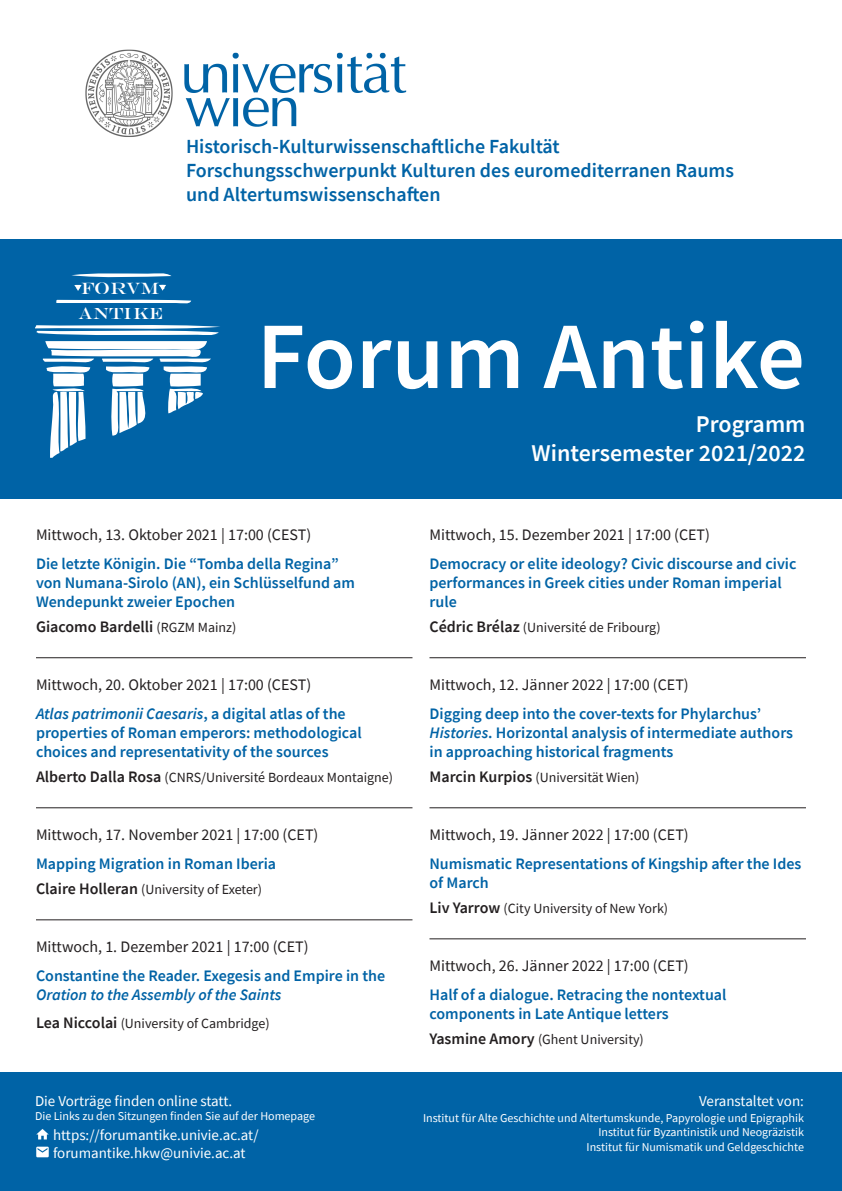
<style>
.page{position:relative;width:842px;height:1191px;background:#fff}
.page>*{position:absolute;margin:0;border:0;box-sizing:border-box;transform-origin:0 0}
.t1{font:600 95.1px "Source Sans Pro";color:#fff}
.t2{font:600 24px/28.8px "Source Sans Pro";color:#fff;text-align:right}
.t3{font:600 20px/24px "Source Sans Pro";color:#0063a6}
.t4{font:16.6px/25.8px "Engravers";color:#fff}
.Titel{font:600 16px/19px "Source Sans Pro";color:#0063a6}
.Datum{font:16px "Source Sans Pro";color:#231f20}
.Vortragende_r{font:600 16px "Source Sans Pro";color:#231f20}
.t5{font:15px "Source Sans Pro";color:#fff}
.Vortragende_r-2{font:14px "Source Sans Pro";color:#231f20}
.t6{font:12px "Source Sans Pro";color:#fff}
.s1{font-weight:400;font-size:14px}
.s2{font-style:italic}
.s3{font-weight:600;font-size:16px}
</style>
<div class="page">
<div style="left:0;top:239px;width:842px;height:259px;background:#0063a6"></div>
<svg style="left:56px;top:299px;width:135px;height:5px"></svg>
<svg style="left:71px;top:273px;width:100px;height:5px"></svg>
<svg style="left:35px;top:325px;width:185px;height:133px"></svg>
<svg style="left:159px;top:285px;width:7px;height:5px"></svg>
<svg style="left:74px;top:285px;width:8px;height:6px"></svg>
<img style="left:85px;top:49px;width:322px;height:88px">
<div style="left:0;top:1072px;width:842px;height:119px;background:#0063a6"></div>
<img style="left:36px;top:1129px;width:13px;height:11px">
<img style="left:36px;top:1146px;width:13px;height:12px">
<hr style="left:36px;top:657px;width:376px;height:1px;background:#231f20">
<hr style="left:36px;top:807px;width:376px;height:1px;background:#231f20">
<hr style="left:36px;top:919px;width:376px;height:1px;background:#231f20">
<hr style="left:429px;top:657px;width:377px;height:1px;background:#231f20">
<hr style="left:429px;top:807px;width:377px;height:1px;background:#231f20">
<hr style="left:429px;top:938px;width:377px;height:1px;background:#231f20">
<p class="t3" style="left:186px;top:134px;width:375px">Historisch-Kulturwissenschaftliche Fakultät</p>
<p class="t3" style="left:186px;top:158px;width:549px">Forschungsschwerpunkt Kulturen des euromediterranen Raums und Altertumswissenschaften</p>
<p class="t4" style="left:74px;top:275px;width:93px">•FORVM•<br>ANTIKE</p>
<h1 class="t1" style="left:257px;top:294px;width:550px">Forum Antike</h1>
<p class="t2" style="left:531px;top:409px;width:275px">Programm<br>Wintersemester 2021/2022</p>
<p class="Datum" style="left:36px;top:525px;width:277px">Mittwoch, 13. Oktober 2021 | 17:00 (CEST)</p>
<p class="Titel" style="left:36px;top:554px;width:321px">Die letzte Königin. Die “Tomba della Regina” von Numana-Sirolo (AN), ein Schlüsselfund am<br>Wendepunkt zweier Epochen</p>
<p class="Vortragende_r" style="left:36px;top:616px;width:202px">Giacomo Bardelli <span class="s1">(RGZM Mainz)</span></p>
<p class="Datum" style="left:36px;top:675px;width:277px">Mittwoch, 20. Oktober 2021 | 17:00 (CEST)</p>
<p class="Titel" style="left:36px;top:704px;width:327px"><span class="s2">Atlas patrimonii Caesaris</span>, a digital atlas of the properties of Roman emperors: methodological choices and representativity of the sources</p>
<p class="Vortragende_r-2" style="left:36px;top:768px;width:359px"><span class="s3">Alberto Dalla Rosa</span> (CNRS/Université Bordeaux Montaigne)</p>
<p class="Datum" style="left:36px;top:825px;width:284px">Mittwoch, 17. November 2021 | 17:00 (CET)</p>
<p class="Titel" style="left:36px;top:854px;width:242px">Mapping Migration in Roman Iberia</p>
<p class="Vortragende_r-2" style="left:36px;top:880px;width:228px"><span class="s3">Claire Holleran</span> (University of Exeter)</p>
<p class="Datum" style="left:36px;top:937px;width:274px">Mittwoch, 1. Dezember 2021 | 17:00 (CET)</p>
<p class="Titel" style="left:36px;top:966px;width:351px">Constantine the Reader. Exegesis and Empire in the<br><span class="s2">Oration to the Assembly of the Saints</span></p>
<p class="Vortragende_r-2" style="left:36px;top:1014px;width:235px"><span class="s3">Lea Niccolai</span> (University of Cambridge)</p>
<p class="t5" style="left:35px;top:1091px;width:199px">Die Vorträge finden online statt.</p>
<p class="t6" style="left:35px;top:1108px;width:281px">Die Links zu den Sitzungen finden Sie auf der Homepage</p>
<p class="t5" style="left:53px;top:1125px;width:207px">https://forumantike.univie.ac.at/</p>
<p class="t5" style="left:53px;top:1143px;width:194px">forumantike.hkw@univie.ac.at</p>
<p class="Datum" style="left:429px;top:525px;width:282px">Mittwoch, 15. Dezember 2021 | 17:00 (CET)</p>
<p class="Titel" style="left:429px;top:554px;width:369px">Democracy or elite ideology? Civic discourse and civic performances in Greek cities under Roman imperial rule</p>
<p class="Vortragende_r-2" style="left:429px;top:618px;width:233px"><span class="s3">Cédric Brélaz</span> (Université de Fribourg)</p>
<p class="Datum" style="left:429px;top:675px;width:261px">Mittwoch, 12. Jänner 2022 | 17:00 (CET)</p>
<p class="Titel" style="left:429px;top:704px;width:365px">Digging deep into the cover-texts for Phylarchus’<br><span class="s2">Histories</span>. Horizontal analysis of intermediate authors in approaching historical fragments</p>
<p class="Vortragende_r-2" style="left:429px;top:768px;width:212px"><span class="s3">Marcin Kurpios</span> (Universität Wien)</p>
<p class="Datum" style="left:429px;top:825px;width:261px">Mittwoch, 19. Jänner 2022 | 17:00 (CET)</p>
<p class="Titel" style="left:429px;top:854px;width:373px">Numismatic Representations of Kingship after the Ides of March</p>
<p class="Vortragende_r-2" style="left:429px;top:899px;width:240px"><span class="s3">Liv Yarrow</span> (City University of New York)</p>
<p class="Datum" style="left:429px;top:956px;width:261px">Mittwoch, 26. Jänner 2022 | 17:00 (CET)</p>
<p class="Titel" style="left:429px;top:985px;width:299px">Half of a dialogue. Retracing the nontextual components in Late Antique letters</p>
<p class="Vortragende_r-2" style="left:429px;top:1030px;width:216px"><span class="s3">Yasmine Amory</span> (Ghent University)</p>
<p class="t5" style="left:699px;top:1091px;width:106px">Veranstaltet von:</p>
<p class="t6" style="left:423px;top:1110px;width:382px">Institut für Alte Geschichte und Altertumskunde, Papyrologie und Epigraphik</p>
<p class="t6" style="left:598px;top:1124px;width:207px">Institut für Byzantinistik und Neogräzistik</p>
<p class="t6" style="left:586px;top:1139px;width:219px">Institut für Numismatik und Geldgeschichte</p>
</div>
